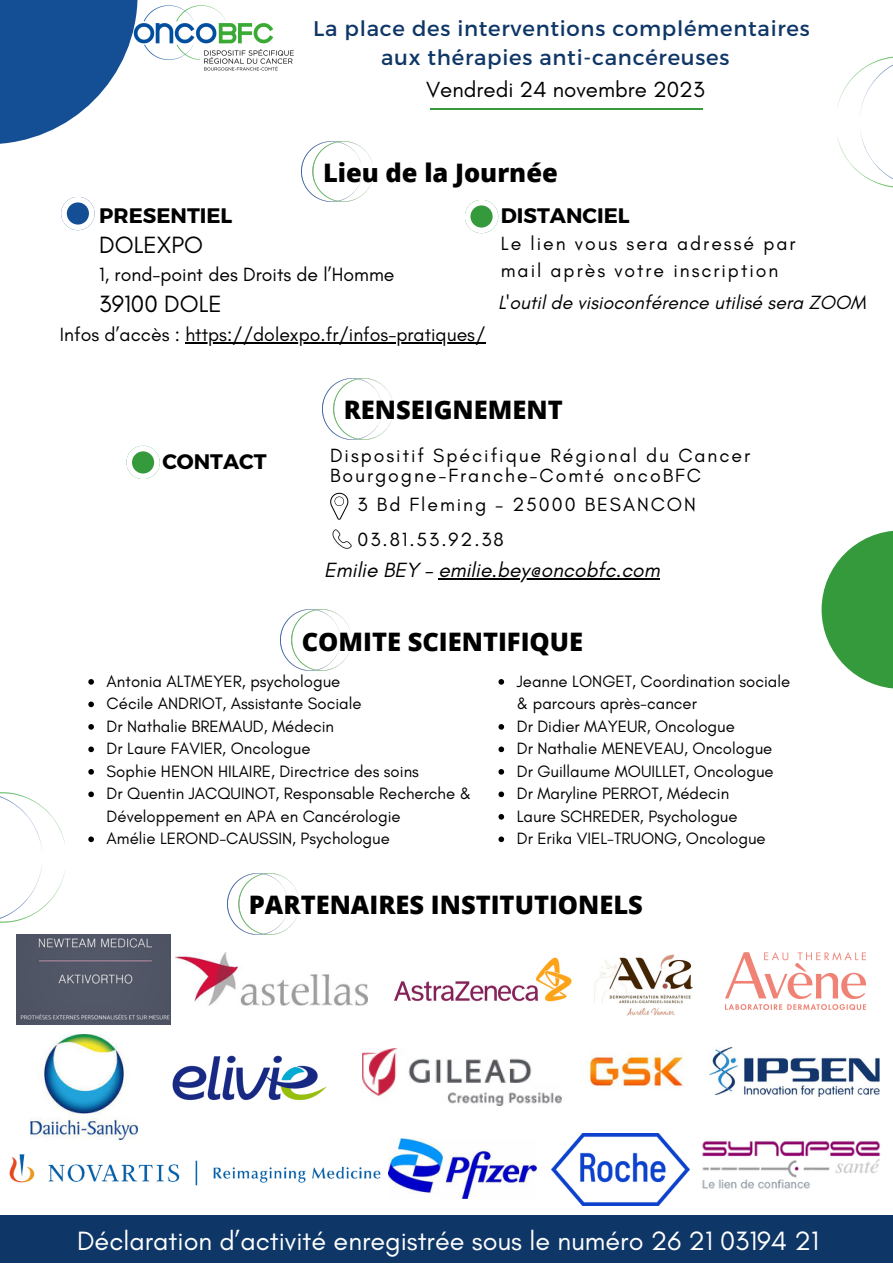
<style>
.page{position:relative;width:893px;height:1264px;background:#fff}
.page>*{position:absolute;margin:0;border:0;box-sizing:border-box;transform-origin:0 0}
.t1{font:27px "Glacial Indifference";color:#fff}
.t2{font:800 25.5px "Open Sans";color:#000}
.t3{font:24px "Glacial Indifference";color:#000}
.t4{font:22.35px "Glacial Indifference";color:#000}
.t5{font:21.15px/28.8px "Montserrat";letter-spacing:.035em;color:#0e3666;text-align:center}
.t6{font:italic 21px "Glacial Indifference";color:#000}
.t7{font:700 21px "Montserrat";color:#000}
.t8{font:19.5px/20.2px "Glacial Indifference";letter-spacing:.1em;color:#000}
.t9{font:19.5px "Glacial Indifference";color:#000}
.t10{font:italic 19.5px "Glacial Indifference";color:#000}
.t11{font:16.8px/22.5px "Glacial Indifference";color:#000}
</style>
<div class="page">
<div style="left:0;top:1214px;width:892px;height:48px;background:#0e3666"></div>
<svg style="left:0;top:0;width:122px;height:144px;fill:#144f96"></svg>
<img style="left:122px;top:0;width:172px;height:71px">
<svg style="left:821px;top:531px;width:71px;height:158px;fill:#359a3c"></svg>
<img style="left:301px;top:141px;width:71px;height:61px">
<svg style="left:61px;top:197px;width:34px;height:33px"></svg>
<svg style="left:465px;top:200px;width:33px;height:33px"></svg>
<hr style="left:185px;top:342px;width:300px;height:1px;background:#000">
<img style="left:322px;top:378px;width:71px;height:61px">
<svg style="left:330px;top:493px;width:18px;height:27px"></svg>
<svg style="left:332px;top:529px;width:20px;height:20px"></svg>
<svg style="left:126px;top:446px;width:34px;height:33px"></svg>
<hr style="left:438px;top:578px;width:221px;height:1px;background:#000">
<hr style="left:431px;top:108px;width:272px;height:1px;background:#359a3c">
<img style="left:837px;top:57px;width:55px;height:130px">
<img style="left:0;top:792px;width:65px;height:130px">
<img style="left:280px;top:609px;width:71px;height:61px">
<svg style="left:88px;top:679px;width:6px;height:5px"></svg>
<svg style="left:88px;top:701px;width:6px;height:6px"></svg>
<svg style="left:88px;top:724px;width:6px;height:5px"></svg>
<svg style="left:88px;top:746px;width:6px;height:6px"></svg>
<svg style="left:88px;top:769px;width:6px;height:5px"></svg>
<svg style="left:88px;top:791px;width:6px;height:6px"></svg>
<svg style="left:88px;top:836px;width:6px;height:6px"></svg>
<svg style="left:498px;top:679px;width:6px;height:5px"></svg>
<svg style="left:498px;top:724px;width:6px;height:5px"></svg>
<svg style="left:498px;top:746px;width:6px;height:6px"></svg>
<svg style="left:498px;top:769px;width:6px;height:5px"></svg>
<svg style="left:498px;top:791px;width:6px;height:6px"></svg>
<svg style="left:498px;top:814px;width:6px;height:5px"></svg>
<svg style="left:498px;top:836px;width:6px;height:6px"></svg>
<img style="left:227px;top:873px;width:71px;height:61px">
<img style="left:175px;top:952px;width:192px;height:53px">
<img style="left:725px;top:952px;width:140px;height:57px">
<img style="left:593px;top:954px;width:100px;height:62px">
<img style="left:362px;top:1048px;width:200px;height:57px">
<img style="left:709px;top:1047px;width:170px;height:49px">
<img style="left:9px;top:1132px;width:372px;height:54px">
<img style="left:388px;top:1138px;width:149px;height:60px">
<img style="left:394px;top:957px;width:178px;height:45px">
<img style="left:16px;top:934px;width:154px;height:90px">
<img style="left:172px;top:1055px;width:155px;height:46px">
<img style="left:30px;top:1034px;width:107px;height:105px">
<img style="left:702px;top:1141px;width:179px;height:48px">
<img style="left:589px;top:1056px;width:94px;height:31px">
<img style="left:551px;top:1133px;width:138px;height:72px">
<p class="t5" style="left:313px;top:13px;width:498px">La place des interventions complémentaires aux thérapies anti-cancéreuses</p>
<p class="t4" style="left:426px;top:75px;width:280px">Vendredi 24 novembre 2023</p>
<p class="t2" style="left:323px;top:155px;width:236px">Lieu de la Journée</p>
<p class="t7" style="left:501px;top:202px;width:130px">DISTANCIEL</p>
<p class="t8" style="left:501px;top:233px;width:296px">Le lien vous sera adressé par</p>
<p class="t8" style="left:501px;top:260px;width:279px">mail après votre inscription</p>
<p class="t10" style="left:498px;top:290px;width:369px">L'outil de visioconférence utilisé sera ZOOM</p>
<p class="t7" style="left:99px;top:202px;width:135px">PRESENTIEL</p>
<p class="t3" style="left:99px;top:230px;width:105px">DOLEXPO</p>
<p class="t9" style="left:99px;top:262px;width:297px">1, rond-point des Droits de l’Homme</p>
<p class="t3" style="left:99px;top:289px;width:124px">39100 DOLE</p>
<p class="t9" style="left:60px;top:322px;width:427px">Infos d’accès : https://dolexpo.fr/infos-pratiques/</p>
<p class="t2" style="left:344px;top:392px;width:220px">RENSEIGNEMENT</p>
<p class="t7" style="left:162px;top:448px;width:106px">CONTACT</p>
<p class="t8" style="left:330px;top:445px;width:421px">Dispositif Spécifique Régional du Cancer<br>Bourgogne-Franche-Comté oncoBFC</p>
<p class="t8" style="left:357px;top:494px;width:340px">3 Bd Fleming – 25000 BESANCON</p>
<p class="t8" style="left:357px;top:529px;width:148px">03.81.53.92.38</p>
<p class="t6" style="left:324px;top:557px;width:337px">Emilie BEY – emilie.bey@oncobfc.com</p>
<p class="t2" style="left:302px;top:623px;width:283px">COMITE SCIENTIFIQUE</p>
<p class="t11" style="left:107px;top:669px;width:235px">Antonia ALTMEYER, psychologue</p>
<p class="t11" style="left:107px;top:692px;width:256px">Cécile ANDRIOT, Assistante Sociale</p>
<p class="t11" style="left:107px;top:714px;width:229px">Dr Nathalie BREMAUD, Médecin</p>
<p class="t11" style="left:107px;top:737px;width:205px">Dr Laure FAVIER, Oncologue</p>
<p class="t11" style="left:107px;top:759px;width:314px">Sophie HENON HILAIRE, Directrice des soins</p>
<p class="t11" style="left:107px;top:782px;width:366px">Dr Quentin JACQUINOT, Responsable Recherche &amp;<br>Développement en APA en Cancérologie</p>
<p class="t11" style="left:107px;top:827px;width:285px">Amélie LEROND-CAUSSIN, Psychologue</p>
<p class="t11" style="left:517px;top:669px;width:275px">Jeanne LONGET, Coordination sociale &amp; parcours après-cancer</p>
<p class="t11" style="left:517px;top:714px;width:219px">Dr Didier MAYEUR, Oncologue</p>
<p class="t11" style="left:517px;top:737px;width:257px">Dr Nathalie MENEVEAU, Oncologue</p>
<p class="t11" style="left:517px;top:759px;width:258px">Dr Guillaume MOUILLET, Oncologue</p>
<p class="t11" style="left:517px;top:782px;width:214px">Dr Maryline PERROT, Médecin</p>
<p class="t11" style="left:517px;top:804px;width:222px">Laure SCHREDER, Psychologue</p>
<p class="t11" style="left:517px;top:827px;width:250px">Dr Erika VIEL-TRUONG, Oncologue</p>
<p class="t2" style="left:249px;top:887px;width:395px">PARTENAIRES INSTITUTIONELS</p>
<p class="t1" style="left:77px;top:1224px;width:743px">Déclaration d’activité enregistrée sous le numéro 26 21 03194 21</p>
</div>
